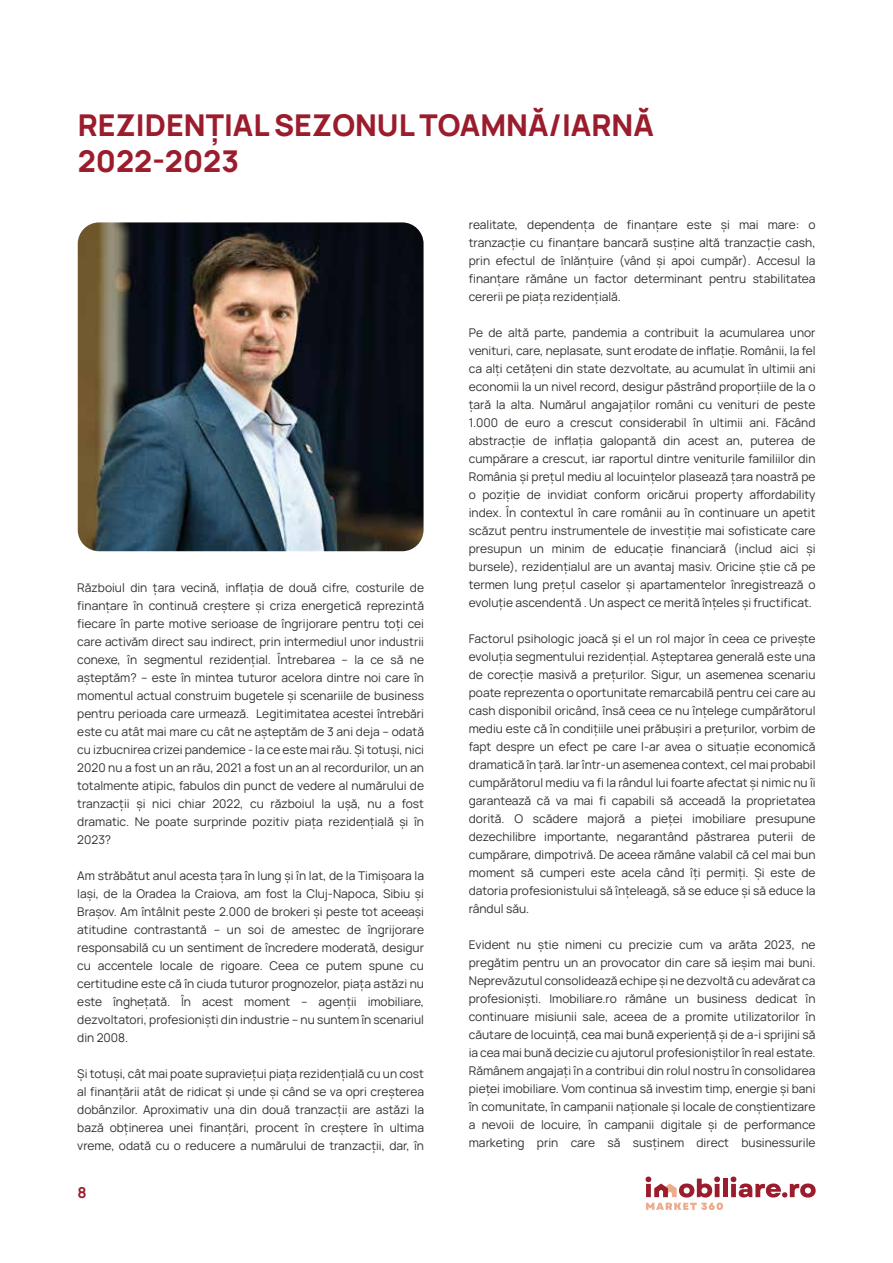
<style>
.page{position:relative;width:893px;height:1263px;background:#fff}
.page>*{position:absolute;margin:0;border:0;box-sizing:border-box;transform-origin:0 0}
.t1{font:800 30px/36px "Manrope";color:#9b1c2c}
.t2{font:700 15px "Manrope";color:#9b1c2c}
.t3{font:12px/18px "Manrope";color:#34302d;text-align:justify}
</style>
<div class="page">
<img style="left:78px;top:222px;width:346px;height:329px">
<div style="left:723px;top:1178px;width:5px;height:19px;background:#9b1c2c"></div>
<svg style="left:731px;top:1176px;width:85px;height:21px"></svg>
<svg style="left:646px;top:1176px;width:77px;height:34px"></svg>
<h1 class="t1" style="left:78px;top:106px;width:578px">REZIDENȚIAL SEZONUL TOAMNĂ/IARNĂ<br>2022-2023</h1>
<p class="t3" style="left:77px;top:578px;width:348px">Războiul din țara vecină, inflația de două cifre, costurile de finanțare în continuă creștere și criza energetică reprezintă fiecare în parte motive serioase de îngrijorare pentru toți cei care activăm direct sau indirect, prin intermediul unor industrii conexe, în segmentul rezidențial. Întrebarea – la ce să ne așteptăm? – este în mintea tuturor acelora dintre noi care în momentul actual construim bugetele și scenariile de business pentru perioada care urmează. Legitimitatea acestei întrebări este cu atât mai mare cu cât ne așteptăm de 3 ani deja – odată cu izbucnirea crizei pandemice - la ce este mai rău. Și totuși, nici 2020 nu a fost un an rău, 2021 a fost un an al recordurilor, un an totalmente atipic, fabulos din punct de vedere al numărului de tranzacții și nici chiar 2022, cu războiul la ușă, nu a fost dramatic. Ne poate surprinde pozitiv piața rezidențială și în 2023?</p>
<p class="t3" style="left:77px;top:866px;width:348px">Am străbătut anul acesta țara în lung și în lat, de la Timișoara la Iași, de la Oradea la Craiova, am fost la Cluj-Napoca, Sibiu și Brașov. Am întâlnit peste 2.000 de brokeri și peste tot aceeași atitudine contrastantă – un soi de amestec de îngrijorare responsabilă cu un sentiment de încredere moderată, desigur cu accentele locale de rigoare. Ceea ce putem spune cu certitudine este că în ciuda tuturor prognozelor, piața astăzi nu este înghețată. În acest moment – agenții imobiliare, dezvoltatori, profesioniști din industrie – nu suntem în scenariul din 2008.</p>
<p class="t3" style="left:77px;top:1064px;width:348px">Și totuși, cât mai poate supraviețui piața rezidențială cu un cost al finanțării atât de ridicat și unde și când se va opri creșterea dobânzilor. Aproximativ una din două tranzacții are astăzi la bază obținerea unei finanțări, procent în creștere în ultima vreme, odată cu o reducere a numărului de tranzacții, dar, în</p>
<p class="t2" style="left:77px;top:1182px;width:11px">8</p>
<p class="t3" style="left:469px;top:215px;width:348px">realitate, dependența de finanțare este și mai mare: o tranzacție cu finanțare bancară susține altă tranzacție cash, prin efectul de înlănțuire (vând și apoi cumpăr). Accesul la finanțare rămâne un factor determinant pentru stabilitatea cererii pe piața rezidențială.</p>
<p class="t3" style="left:469px;top:323px;width:348px">Pe de altă parte, pandemia a contribuit la acumularea unor venituri, care, neplasate, sunt erodate de inflație. Românii, la fel ca alți cetățeni din state dezvoltate, au acumulat în ultimii ani economii la un nivel record, desigur păstrând proporțiile de la o țară la alta. Numărul angajaților români cu venituri de peste 1.000 de euro a crescut considerabil în ultimii ani. Făcând abstracție de inflația galopantă din acest an, puterea de cumpărare a crescut, iar raportul dintre veniturile familiilor din România și prețul mediu al locuințelor plasează țara noastră pe o poziție de invidiat conform oricărui property affordability index. În contextul în care românii au în continuare un apetit scăzut pentru instrumentele de investiție mai sofisticate care presupun un minim de educație financiară (includ aici și bursele), rezidențialul are un avantaj masiv. Oricine știe că pe termen lung prețul caselor și apartamentelor înregistrează o evoluție ascendentă . Un aspect ce merită înțeles și fructificat.</p>
<p class="t3" style="left:469px;top:629px;width:348px">Factorul psihologic joacă și el un rol major în ceea ce privește evoluția segmentului rezidențial. Așteptarea generală este una de corecție masivă a prețurilor. Sigur, un asemenea scenariu poate reprezenta o oportunitate remarcabilă pentru cei care au cash disponibil oricând, însă ceea ce nu înțelege cumpărătorul mediu este că în condițiile unei prăbușiri a prețurilor, vorbim de fapt despre un efect pe care l-ar avea o situație economică dramatică în țară. Iar într-un asemenea context, cel mai probabil cumpărătorul mediu va fi la rândul lui foarte afectat și nimic nu îi garantează că va mai fi capabili să acceadă la proprietatea dorită. O scădere majoră a pieței imobiliare presupune dezechilibre importante, negarantând păstrarea puterii de cumpărare, dimpotrivă. De aceea rămâne valabil că cel mai bun moment să cumperi este acela când îți permiți. Și este de datoria profesionistului să înțeleagă, să se educe și să educe la rândul său.</p>
<p class="t3" style="left:469px;top:935px;width:348px">Evident nu știe nimeni cu precizie cum va arăta 2023, ne pregătim pentru un an provocator din care să ieșim mai buni.<br>Neprevăzutul consolidează echipe și ne dezvoltă cu adevărat ca profesioniști. Imobiliare.ro rămâne un business dedicat în continuare misiunii sale, aceea de a promite utilizatorilor în căutare de locuință, cea mai bună experiență și de a-i sprijini să ia cea mai bună decizie cu ajutorul profesioniștilor în real estate.<br>Rămânem angajați în a contribui din rolul nostru în consolidarea pieței imobiliare. Vom continua să investim timp, energie și bani în comunitate, în campanii naționale și locale de conștientizare a nevoii de locuire, în campanii digitale și de performance marketing prin care să susținem direct businessurile</p>
</div>
